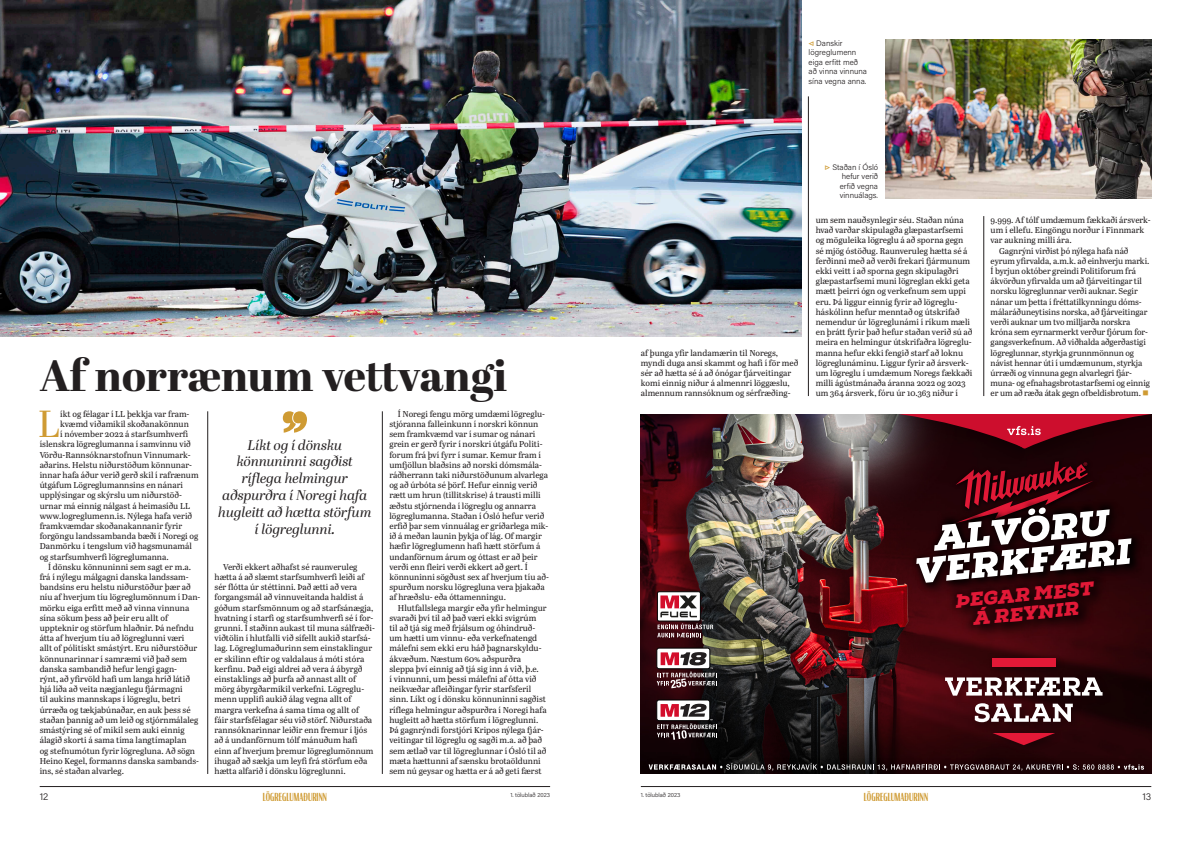
<style>
.page{position:relative;width:1191px;height:842px;background:#fff}
.page>*{position:absolute;margin:0;border:0;box-sizing:border-box;transform-origin:0 0}
.fyrirsogn_abril{font:800 44px "Abril Display";color:#231f20}
.dropcap{font:37.6px "Abril Display";color:#cf9b33}
.t1{font:italic 900 19.1px/18.7px "Nexa Slab";color:#e21937;text-align:center}
.t2{font:italic 14px/16.8px "Abril Display";color:#231f20;text-align:center}
.t3{font:500 11px "Condor Comp";letter-spacing:.01em;color:#cf9b33}
.t4{font:300 10px "Acumin Pro";color:#231f20}
.meginmal{font:8.5px/10.2px "Abril Text";color:#231f20}
.dropcap-2{font:8.5px "Abril Text";color:#231f20}
.myndatexti{font:300 8px/9.6px "Acumin Pro";color:#231f20}
.t5{font:300 6px "Acumin Pro";color:#231f20}
.s1{font-weight:700;color:#cf9b33}
.s2{color:#cf9b33}
</style>
<div class="page">
<hr style="left:40px;top:786px;width:510px;height:1px;background:#231f20">
<hr style="left:641px;top:786px;width:510px;height:1px;background:#231f20">
<img style="left:0;top:0;width:801px;height:336px">
<img style="left:641px;top:414px;width:510px;height:338px">
<img style="left:939px;top:652px;width:175px;height:100px">
<svg style="left:945px;top:677px;width:157px;height:19px"></svg>
<svg style="left:974px;top:703px;width:98px;height:19px"></svg>
<div style="left:992px;top:658px;width:63px;height:8px;background:#e31937"></div>
<svg style="left:992px;top:733px;width:63px;height:12px"></svg>
<img style="left:901px;top:527px;width:248px;height:80px">
<img style="left:941px;top:600px;width:6px;height:46px">
<img style="left:726px;top:414px;width:425px;height:113px">
<svg style="left:795px;top:414px;width:356px;height:35px;background:#6e2e38"></svg>
<img style="left:947px;top:600px;width:169px;height:51px">
<img style="left:908px;top:530px;width:241px;height:70px">
<svg style="left:916px;top:461px;width:215px;height:122px"></svg>
<img style="left:641px;top:752px;width:510px;height:22px">
<svg style="left:648px;top:763px;width:496px;height:8px;background:#483c3d"></svg>
<div style="left:657px;top:648px;width:53px;height:21px;background:#fff;border-radius:2px"></div>
<div style="left:656px;top:648px;width:54px;height:21px;border:1px solid #020202;border-radius:2px"></div>
<svg style="left:656px;top:652px;width:61px;height:36px"></svg>
<div style="left:657px;top:700px;width:53px;height:21px;background:#fff;border-radius:2px"></div>
<div style="left:656px;top:699px;width:54px;height:22px;border:1px solid #020202;border-radius:2px"></div>
<svg style="left:657px;top:704px;width:60px;height:36px"></svg>
<div style="left:657px;top:591px;width:44px;height:30px;background:#fff;border:1px solid #000;border-radius:2px"></div>
<svg style="left:657px;top:595px;width:56px;height:42px"></svg>
<img style="left:885px;top:40px;width:266px;height:158px">
<svg style="left:283px;top:411px;width:24px;height:22px"></svg>
<hr style="left:382px;top:411px;width:1px;height:363px;background:#231f20">
<hr style="left:808px;top:96px;width:1px;height:300px;background:#231f20">
<hr style="left:983px;top:216px;width:1px;height:180px;background:#231f20">
<hr style="left:207px;top:411px;width:1px;height:363px;background:#231f20">
<p class="myndatexti" style="left:808px;top:38px;width:60px"><span class="s1">◁</span> Danskir lögreglumenn eiga erfitt með að vinna vinnuna sína vegna anna.</p>
<p class="fyrirsogn_abril" style="left:40px;top:345px;width:469px">Af norrænum vettvangi</p>
<p class="meginmal" style="left:641px;top:347px;width:159px">af þunga yfir landamærin til Noregs, myndi duga ansi skammt og hafi í för með sér að hætta sé á að ónógar fjárveitingar komi einnig niður á almennri löggæslu, almennum rannsóknum og sérfræðing-</p>
<p class="dropcap" style="left:38px;top:398px;width:24px">L</p>
<p class="dropcap-2" style="left:60px;top:408px;width:131px">íkt og félagar í LL þekkja var fram-</p>
<p class="dropcap-2" style="left:60px;top:418px;width:130px">kvæmd viðamikil skoðanakönnun</p>
<p class="dropcap-2" style="left:60px;top:428px;width:130px">í nóvember 2022 á starfsumhverfi</p>
<p class="dropcap-2" style="left:40px;top:438px;width:153px">íslenskra lögreglumanna í samvinnu við</p>
<p class="dropcap-2" style="left:40px;top:448px;width:152px">Vörðu-Rannsóknarstofnun Vinnumark-</p>
<p class="dropcap-2" style="left:40px;top:459px;width:154px">aðarins. Helstu niðurstöðum könnunar-</p>
<p class="dropcap-2" style="left:40px;top:469px;width:160px">innar hafa áður verið gerð skil í rafrænum</p>
<p class="dropcap-2" style="left:40px;top:479px;width:145px">útgáfum Lögreglumannsins en nánari</p>
<p class="dropcap-2" style="left:40px;top:489px;width:144px">upplýsingar og skýrslu um niðurstöð-</p>
<p class="dropcap-2" style="left:40px;top:499px;width:152px">urnar má einnig nálgast á heimasíðu LL</p>
<p class="dropcap-2" style="left:40px;top:510px;width:154px">www.logreglumenn.is. Nýlega hafa verið</p>
<p class="dropcap-2" style="left:40px;top:520px;width:144px">framkvæmdar skoðanakannanir fyrir</p>
<p class="dropcap-2" style="left:40px;top:530px;width:160px">forgöngu landssambanda bæði í Noregi og</p>
<p class="dropcap-2" style="left:40px;top:540px;width:154px">Danmörku í tengslum við hagsmunamál</p>
<p class="dropcap-2" style="left:40px;top:550px;width:131px">og starfsumhverfi lögreglumanna.</p>
<p class="meginmal" style="left:40px;top:561px;width:162px;text-indent:9px">Í dönsku könnuninni sem sagt er m.a. frá í nýlegu málgagni danska landssam&shy;bandsins eru helstu niðurstöður þær að níu af hverjum tíu lögreglumönnum í Dan&shy;mörku eiga erfitt með að vinna vinnuna sína sökum þess að þeir eru allt of uppteknir og störfum hlaðnir. Þá nefndu átta af hverjum tíu að lögreglunni væri<br>allt of pólitískt smástýrt. Eru niðurstöður könnunarinnar í samræmi við það sem danska sambandið hefur lengi gagn-<br>rýnt, að yfirvöld hafi um langa hríð látið hjá líða að veita nægjanlegu fjármagni<br>til aukins mannskaps í lögreglu, betri úrræða og tækjabúnaðar, en auk þess sé staðan þannig að um leið og stjórnmálaleg smástýring sé of mikil sem auki einnig álagið skorti á sama tíma langtímaplan<br>og stefnumótun fyrir lögregluna. Að sögn Heino Kegel, formanns danska sambands&shy;ins, sé staðan alvarleg.</p>
<p class="meginmal" style="left:214px;top:561px;width:162px;text-indent:9px">Verði ekkert aðhafst sé raunveruleg hætta á að slæmt starfsumhverfi leiði af sér flótta úr stéttinni. Það ætti að vera forgangsmál að vinnuveitanda haldist á góðum starfsmönnum og að starfsánægja, hvatning í starfi og starfsumhverfi sé í for&shy;grunni. Í staðinn aukast til muna sálfræði&shy;viðtölin í hlutfalli við sífellt aukið starfsá&shy;lag. Lögreglumaðurinn sem einstaklingur er skilinn eftir og valdalaus á móti stóra kerfinu. Það eigi aldrei að vera á ábyrgð einstaklings að þurfa að annast allt of mörg ábyrgðarmikil verkefni. Lögreglu&shy;menn upplifi aukið álag vegna allt of margra verkefna á sama tíma og allt of<br>fáir starfsfélagar séu við störf. Niðurstaða rannsóknarinnar leiðir enn fremur í ljós að á undanförnum tólf mánuðum hafi einn af hverjum þremur lögreglumönnum íhugað að sækja um leyfi frá störfum eða hætta alfarið í dönsku lögreglunni.</p>
<p class="t2" style="left:218px;top:437px;width:155px">Líkt og í dönsku könnuninni sagðist ríflega helmingur aðspurðra í Noregi hafa hugleitt að hætta störfum í lögreglunni.</p>
<p class="meginmal" style="left:389px;top:408px;width:161px;text-indent:9px">Í Noregi fengu mörg umdæmi lögreglu&shy;stjóranna falleinkunn í norskri könnun sem framkvæmd var í sumar og nánari grein er gerð fyrir í norskri útgáfu Politi&shy;forum frá því fyrr í sumar. Kemur fram í umfjöllun blaðsins að norski dómsmála&shy;ráðherrann taki niðurstöðunum alvarlega og að úrbóta sé þörf. Hefur einnig verið rætt um hrun (tillitskrise) á trausti milli æðstu stjórnenda í lögreglu og annarra lögreglumanna. Staðan í Ósló hefur verið erfið þar sem vinnuálag er gríðarlega mik&shy;ið á meðan launin þykja of lág. Of margir hæfir lögreglumenn hafi hætt störfum á undanförnum árum og óttast er að þeir verði enn fleiri verði ekkert að gert. Í könnuninni sögðust sex af hverjum tíu að&shy;spurðum norsku lögregluna vera þjakaða af hræðslu- eða óttamenningu.</p>
<p class="meginmal" style="left:389px;top:602px;width:159px;text-indent:9px">Hlutfallslega margir eða yfir helmingur svaraði því til að það væri ekki svigrúm<br>til að tjá sig með frjálsum og óhindruð&shy;um hætti um vinnu- eða verkefnatengd málefni sem ekki eru háð þagnarskyldu&shy;ákvæðum. Næstum 60% aðspurðra sleppa því einnig að tjá sig inn á við, þ.e.<br>í vinnunni, um þessi málefni af ótta við neikvæðar afleiðingar fyrir starfsferil sinn. Líkt og í dönsku könnuninni sagðist ríflega helmingur aðspurðra í Noregi hafa hugleitt að hætta störfum í lögreglunni.<br>Þá gagnrýndi forstjóri Kripos nýlega fjár&shy;veitingar til lögreglu og sagði m.a. að það sem ætlað var til lögreglunnar í Ósló til að mæta hættunni af sænsku brotaöldunni sem nú geysar og hætta er á að geti færst</p>
<p class="myndatexti" style="left:839px;top:162px;width:40px;text-align:justify;text-indent:-15px"><span class="s1">▷</span> Staðan í Ósló hefur verið erfið vegna vinnuálags.</p>
<p class="meginmal" style="left:815px;top:215px;width:158px">um sem nauðsynlegir séu. Staðan núna hvað varðar skipulagða glæpastarfsemi og möguleika lögreglu á að sporna gegn sé mjög óstöðug. Raunveruleg hætta sé á ferðinni með að verði frekari fjármunum ekki veitt í að sporna gegn skipulagðri glæpastarfsemi muni lögreglan ekki geta mætt þeirri ógn og verkefnum sem uppi eru. Þá liggur einnig fyrir að lögreglu&shy;háskólinn hefur menntað og útskrifað nemendur úr lögreglunámi í ríkum mæli en þrátt fyrir það hefur staðan verið sú að meira en helmingur útskrifaðra lögreglu&shy;manna hefur ekki fengið starf að loknu lögreglunáminu. Liggur fyrir að ársverk&shy;um lögreglu í umdæmum Noregs fækkaði milli ágústmánaða áranna 2022 og 2023 um 364 ársverk, fóru úr 10.363 niður í</p>
<p class="meginmal" style="left:990px;top:215px;width:162px">9.999. Af tólf umdæmum fækkaði ársverk&shy;um í ellefu. Eingöngu norður í Finnmark var aukning milli ára.</p>
<p class="meginmal" style="left:990px;top:245px;width:161px;text-indent:9px">Gagnrýni virðist þó nýlega hafa náð eyrum yfirvalda, a.m.k. að einhverju marki.<br>Í byrjun október greindi Politiforum frá ákvörðun yfirvalda um að fjárveitingar til norsku lögreglunnar verði auknar. Segir nánar um þetta í fréttatilkynningu dóms&shy;málaráðuneytisins norska, að fjárveitingar verði auknar um tvo milljarða norskra króna sem eyrnarmerkt verður fjórum for&shy;gangsverkefnum. Að viðhalda aðgerðastigi lögreglunnar, styrkja grunnmönnun og návist hennar úti í umdæmunum, styrkja úrræði og vinnuna gegn alvarlegri fjár&shy;muna- og efnahagsbrotastarfsemi og einnig er um að ræða átak gegn ofbeldisbrotum. <span class="s2">■</span></p>
<p class="t1" style="left:954px;top:591px;width:140px;rotate:-5deg">ÞEGAR MEST<br>Á REYNIR</p>
<p class="t4" style="left:40px;top:789px;width:10px">12</p>
<p class="t3" style="left:864px;top:790px;width:66px">LÖGREGLUMAÐURINN</p>
<p class="t4" style="left:1142px;top:789px;width:10px">13</p>
<p class="t3" style="left:263px;top:790px;width:66px">LÖGREGLUMAÐURINN</p>
<p class="t5" style="left:510px;top:791px;width:41px">1. tölublað 2023</p>
<p class="t5" style="left:641px;top:791px;width:41px">1. tölublað 2023</p>
</div>
